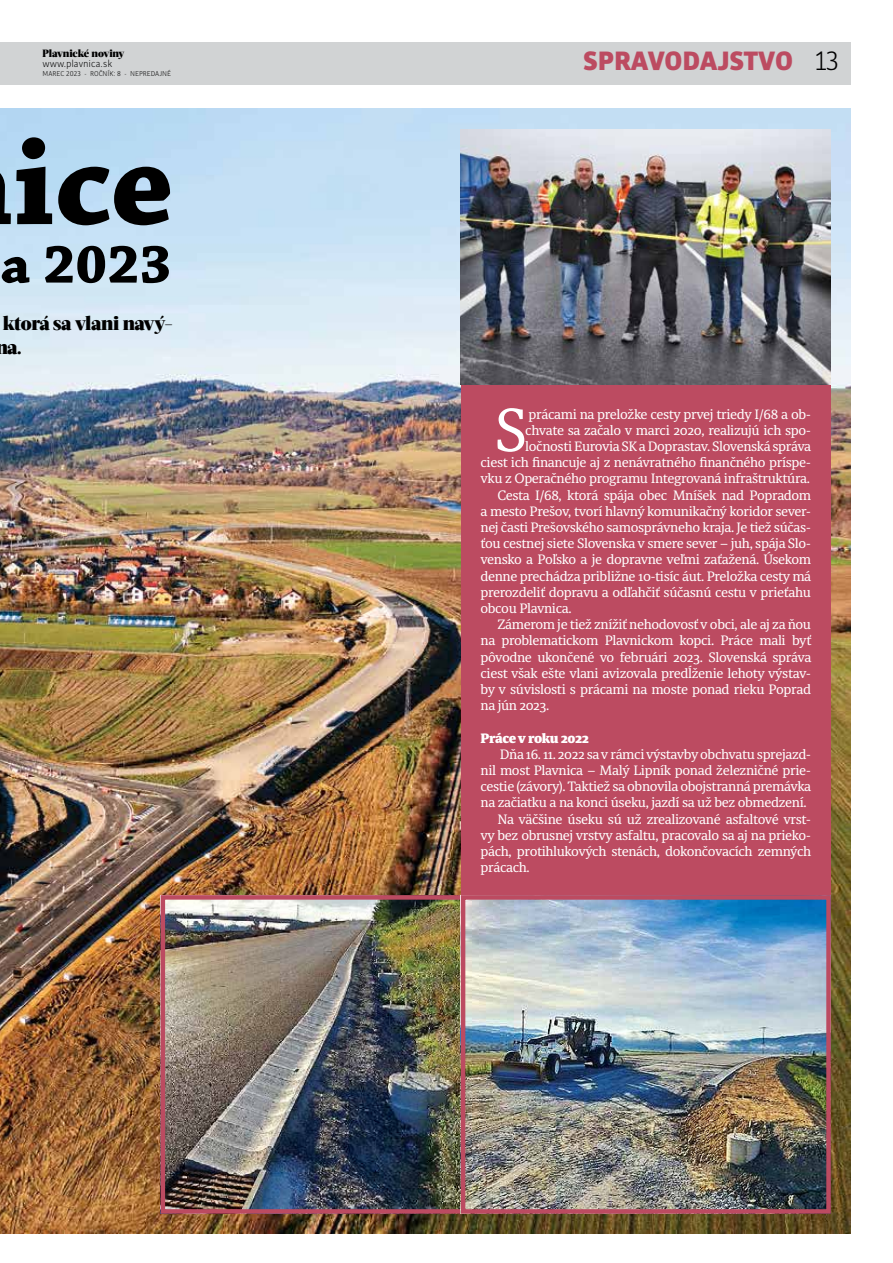
<style>
.page{position:relative;width:893px;height:1263px;background:#fff}
.page>*{position:absolute;margin:0;border:0;box-sizing:border-box;transform-origin:0 0}
.t1{font:700 127.5px "Chaparral Pro";color:#000}
.t2{font:59.85px "Sindelar";color:#fff}
.t3{font:700 57px "Chaparral Pro";color:#000}
.t4{font:900 28.5px "Bulo";color:#bc4b61}
.t5{font:300 28.5px "Bulo";color:#000}
.t6{font:900 19.5px/24px "Acta Headline W00";letter-spacing:-.02em;color:#000}
.t7{font:13.5px "Sindelar";letter-spacing:-.03em;color:#fff}
.t8{font:900 13.5px "Sindelar";letter-spacing:-.03em;color:#fff}
.t9{font:900 10.5px "Acta Headline W00";letter-spacing:-.01em;color:#000}
.t10{font:300 10.5px "Bulo";color:#000}
.t11{font:300 7.5px "Bulo";color:#000}
</style>
<div class="page">
<img style="left:0;top:108px;width:850px;height:1125px">
<div style="left:461px;top:369px;width:370px;height:530px;background:#bc4b61"></div>
<img style="left:461px;top:130px;width:370px;height:255px">
<img style="left:166px;top:900px;width:295px;height:309px">
<div style="left:161px;top:895px;width:309px;height:319px;border:4px solid #bc4b61"></div>
<img style="left:466px;top:900px;width:360px;height:309px">
<div style="left:461px;top:895px;width:370px;height:319px;border:4px solid #bc4b61"></div>
<div style="left:0;top:43px;width:850px;height:42px;background:#d1d3d4"></div>
<p class="t9" style="left:43px;top:47px;width:84px">Plavnické noviny</p>
<p class="t10" style="left:43px;top:57px;width:71px">www.plavnica.sk</p>
<p class="t11" style="left:43px;top:69px;width:130px">MAREC 2023 - ROČNÍK: 8 - NEPREDAJNÉ</p>
<h1 class="t1" style="left:14px;top:109px;width:162px">ice</h1>
<h3 class="t3" style="left:0;top:231px;width:172px">a 2023</h3>
<h3 class="t6" style="left:-5px;top:311px;width:180px;text-indent:8px">ktorá sa vlani navý&shy;na.</h3>
<h3 class="t4" style="left:584px;top:42px;width:211px">SPRAVODAJSTVO</h3>
<h3 class="t5" style="left:815px;top:44px;width:26px">13</h3>
<h2 class="t2" style="left:495px;top:394px;width:34px">S</h2>
<p class="t7" style="left:529px;top:406px;width:284px">prácami na preložke cesty prvej triedy I/68 a ob-</p>
<p class="t7" style="left:525px;top:422px;width:287px">chvate sa začalo v marci 2020, realizujú ich spo-</p>
<p class="t7" style="left:525px;top:438px;width:287px">ločnosti Eurovia SK a Doprastav. Slovenská správa</p>
<p class="t7" style="left:480px;top:454px;width:332px">ciest ich financuje aj z nenávratného finančného príspe-</p>
<p class="t7" style="left:480px;top:471px;width:331px">vku z Operačného programu Integrovaná infraštruktúra.</p>
<p class="t7" style="left:497px;top:487px;width:315px">Cesta I/68, ktorá spája obec Mníšek nad Popradom</p>
<p class="t7" style="left:480px;top:503px;width:332px">a mesto Prešov, tvorí hlavný komunikačný koridor sever-</p>
<p class="t7" style="left:480px;top:519px;width:332px">nej časti Prešovského samosprávneho kraja. Je tiež súčas-</p>
<p class="t7" style="left:480px;top:535px;width:332px">ťou cestnej siete Slovenska v smere sever – juh, spája Slo-</p>
<p class="t7" style="left:480px;top:552px;width:332px">vensko a Poľsko a je dopravne veľmi zaťažená. Úsekom</p>
<p class="t7" style="left:480px;top:568px;width:332px">denne prechádza približne 10-tisíc áut. Preložka cesty má</p>
<p class="t7" style="left:480px;top:584px;width:332px">prerozdeliť dopravu a odľahčiť súčasnú cestu v prieťahu</p>
<p class="t7" style="left:480px;top:600px;width:93px">obcou Plavnica.</p>
<p class="t7" style="left:497px;top:616px;width:315px">Zámerom je tiež znížiť nehodovosť v obci, ale aj za ňou</p>
<p class="t7" style="left:480px;top:633px;width:332px">na problematickom Plavnickom kopci. Práce mali byť</p>
<p class="t7" style="left:480px;top:649px;width:332px">pôvodne ukončené vo februári 2023. Slovenská správa</p>
<p class="t7" style="left:480px;top:665px;width:332px">ciest však ešte vlani avizovala predĺženie lehoty výstav-</p>
<p class="t7" style="left:480px;top:681px;width:332px">by v súvislosti s prácami na moste ponad rieku Poprad</p>
<p class="t7" style="left:480px;top:697px;width:70px">na jún 2023.</p>
<p class="t8" style="left:480px;top:730px;width:110px">Práce v roku 2022</p>
<p class="t7" style="left:500px;top:746px;width:313px">Dňa 16. 11. 2022 sa v rámci výstavby obchvatu sprejazd-</p>
<p class="t7" style="left:480px;top:762px;width:332px">nil most Plavnica – Malý Lipník ponad železničné prie-</p>
<p class="t7" style="left:480px;top:778px;width:332px">cestie (závory). Taktiež sa obnovila obojstranná premávka</p>
<p class="t7" style="left:480px;top:795px;width:328px">na začiatku a na konci úseku, jazdí sa už bez obmedzení.</p>
<p class="t7" style="left:497px;top:811px;width:315px">Na väčšine úseku sú už zrealizované asfaltové vrst-</p>
<p class="t7" style="left:480px;top:827px;width:332px">vy bez obrusnej vrstvy asfaltu, pracovalo sa aj na prieko-</p>
<p class="t7" style="left:480px;top:843px;width:332px">pách, protihlukových stenách, dokončovacích zemných</p>
<p class="t7" style="left:480px;top:859px;width:51px">prácach.</p>
</div>
